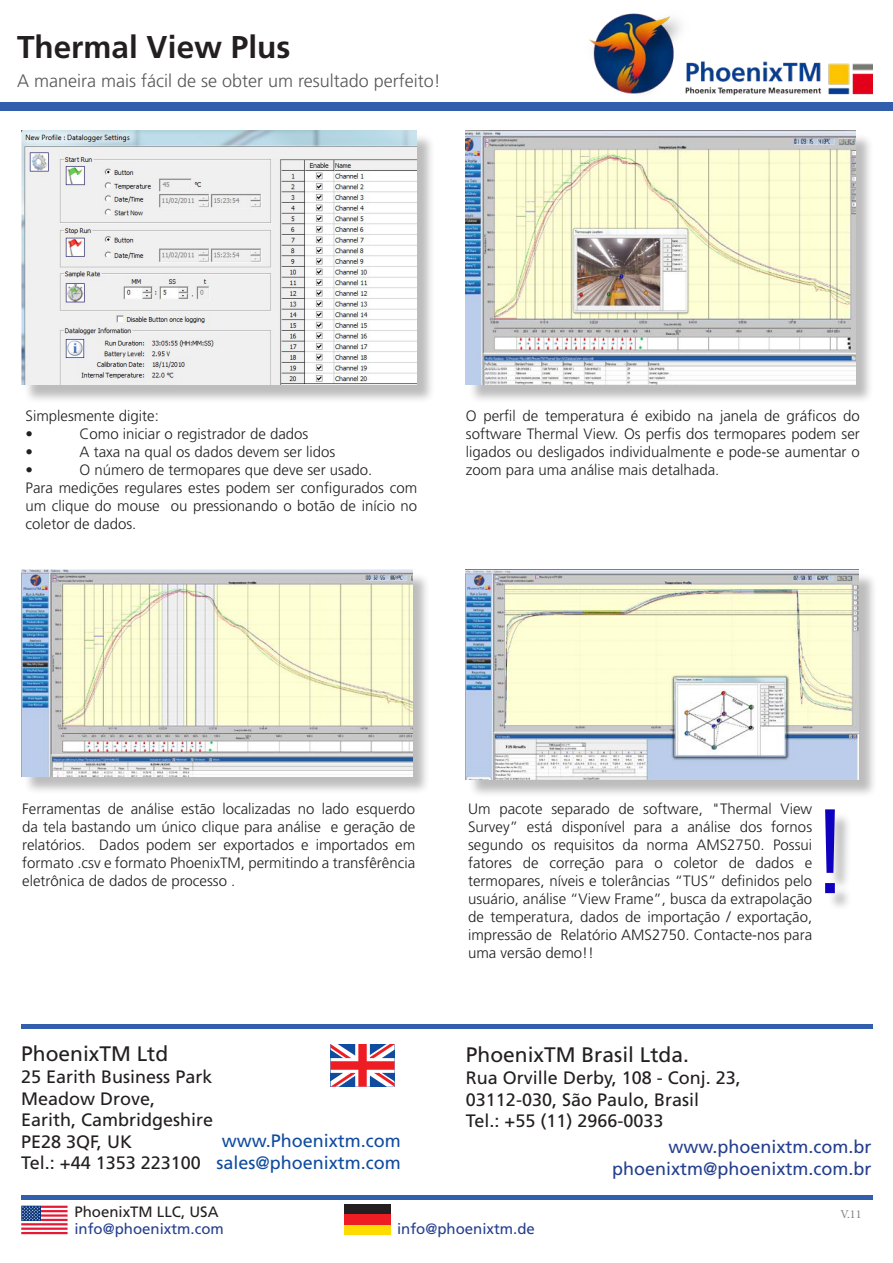
<style>
.page{position:relative;width:893px;height:1263px;background:#fff}
.page>*{position:absolute;margin:0;border:0;box-sizing:border-box;transform-origin:0 0}
.t1{font:300 120px "Frutiger";color:#0f00bf}
.t2{font:700 31.5px "Frutiger";color:#231f20}
.t3{font:21px "Frutiger";color:#231f20}
.t4{font:18px "Frutiger";color:#231f20}
.t5{font:300 18px "Frutiger";color:#57585a}
.t6{font:18px "Frutiger";color:#253f8e}
.t7{font:18px "Frutiger";color:#0f4ca0}
.t8{font:300 15px/18px "Frutiger";color:#231f20;text-align:justify}
.t9{font:15px "Frutiger";color:#253f8e}
.t10{font:15px "Frutiger";color:#231f20}
.t11{font:12px "Minion Pro";color:#808285}
</style>
<div class="page">
<div style="left:0;top:102px;width:893px;height:9px;background:#315fac"></div>
<img style="left:589px;top:13px;width:284px;height:83px">
<div style="left:21px;top:1024px;width:852px;height:5px;background:#315fac"></div>
<hr style="left:21px;top:1195px;width:852px;height:4px;background:#315fac">
<div style="left:827px;top:812px;width:26px;height:100px;background:#231f20;opacity:.3"></div>
<div style="left:468px;top:133px;width:406px;height:270px;background:#231f20;opacity:.3"></div>
<img style="left:466px;top:131px;width:389px;height:254px">
<div style="left:24px;top:133px;width:411px;height:270px;background:#231f20;opacity:.3"></div>
<img style="left:21px;top:131px;width:395px;height:254px">
<div style="left:24px;top:572px;width:407px;height:222px;background:#231f20;opacity:.3"></div>
<img style="left:21px;top:570px;width:391px;height:206px">
<div style="left:468px;top:572px;width:409px;height:226px;background:#231f20;opacity:.3"></div>
<img style="left:466px;top:570px;width:393px;height:209px">
<svg style="left:331px;top:1044px;width:64px;height:43px"></svg>
<div style="left:345px;top:1204px;width:46px;height:10px;background:#231f20"></div>
<div style="left:345px;top:1225px;width:46px;height:10px;background:#ffdc01"></div>
<div style="left:345px;top:1214px;width:46px;height:11px;background:#ee1d23"></div>
<svg style="left:21px;top:1206px;width:20px;height:15px"></svg>
<hr style="left:41px;top:1206px;width:27px;height:2px;background:#e51836">
<hr style="left:41px;top:1210px;width:27px;height:2px;background:#e51836">
<hr style="left:41px;top:1214px;width:27px;height:2px;background:#e51836">
<hr style="left:41px;top:1219px;width:27px;height:2px;background:#e51836">
<hr style="left:21px;top:1223px;width:47px;height:2px;background:#e51836">
<hr style="left:21px;top:1227px;width:47px;height:3px;background:#e51836">
<hr style="left:21px;top:1232px;width:47px;height:2px;background:#e51836">
<p class="t2" style="left:17px;top:28px;width:275px">Thermal View Plus</p>
<p class="t5" style="left:17px;top:70px;width:425px">A maneira mais fácil de se obter um resultado perfeito!</p>
<p class="t8" style="left:26px;top:407px;width:135px">Simplesmente digite:</p>
<p class="t8" style="left:26px;top:425px;width:9px">•</p>
<p class="t8" style="left:80px;top:425px;width:230px">Como iniciar o registrador de dados</p>
<p class="t8" style="left:26px;top:443px;width:9px">•</p>
<p class="t8" style="left:80px;top:443px;width:257px">A taxa na qual os dados devem ser lidos</p>
<p class="t8" style="left:26px;top:461px;width:9px">•</p>
<p class="t8" style="left:80px;top:461px;width:294px">O número de termopares que deve ser usado.</p>
<p class="t8" style="left:26px;top:479px;width:393px">Para medições regulares estes podem ser configurados com um clique do mouse ou pressionando o botão de início no coletor de dados.</p>
<p class="t8" style="left:466px;top:407px;width:395px">O perfil de temperatura é exibido na janela de gráficos do software Thermal View. Os perfis dos termopares podem ser ligados ou desligados individualmente e pode-se aumentar o zoom para uma análise mais detalhada.</p>
<p class="t8" style="left:22px;top:800px;width:394px">Ferramentas de análise estão localizadas no lado esquerdo da tela bastando um único clique para análise e geração de relatórios. Dados podem ser exportados e importados em formato .csv e formato PhoenixTM, permitindo a transfêrência eletrônica de dados de processo .</p>
<p class="t3" style="left:21px;top:1042px;width:149px">PhoenixTM Ltd</p>
<p class="t4" style="left:21px;top:1066px;width:193px">25 Earith Business Park</p>
<p class="t4" style="left:21px;top:1088px;width:136px">Meadow Drove,</p>
<p class="t4" style="left:21px;top:1109px;width:194px">Earith, Cambridgeshire</p>
<p class="t4" style="left:21px;top:1131px;width:112px">PE28 3QF, UK</p>
<p class="t4" style="left:21px;top:1152px;width:181px">Tel.: +44 1353 223100</p>
<p class="t7" style="left:222px;top:1130px;width:181px">www.Phoenixtm.com</p>
<p class="t7" style="left:217px;top:1152px;width:186px">sales@phoenixtm.com</p>
<p class="t8" style="left:468px;top:800px;width:346px">Um pacote separado de software, "Thermal View Survey” está disponível para a análise dos fornos segundo os requisitos da norma AMS2750. Possui fatores de correção para o coletor de dados e termopares, níveis e tolerâncias “TUS” definidos pelo usuário, análise “View Frame”, busca da extrapolação de temperatura, dados de importação / exportação, impressão de Relatório AMS2750. Contacte-nos para uma versão demo!!</p>
<p class="t1" style="left:807px;top:784px;width:48px">!</p>
<p class="t3" style="left:466px;top:1043px;width:224px">PhoenixTM Brasil Ltda.</p>
<p class="t4" style="left:466px;top:1067px;width:276px">Rua Orville Derby, 108 - Conj. 23,</p>
<p class="t4" style="left:466px;top:1089px;width:235px">03112-030, São Paulo, Brasil</p>
<p class="t4" style="left:466px;top:1110px;width:199px">Tel.: +55 (11) 2966-0033</p>
<p class="t6" style="left:668px;top:1136px;width:205px">www.phoenixtm.com.br</p>
<p class="t6" style="left:612px;top:1158px;width:261px">phoenixtm@phoenixtm.com.br</p>
<p class="t10" style="left:74px;top:1203px;width:146px">PhoenixTM LLC, USA</p>
<p class="t9" style="left:74px;top:1220px;width:151px">info@phoenixtm.com</p>
<p class="t9" style="left:397px;top:1220px;width:139px">info@phoenixtm.de</p>
<p class="t11" style="left:840px;top:1206px;width:22px">V.11</p>
</div>
